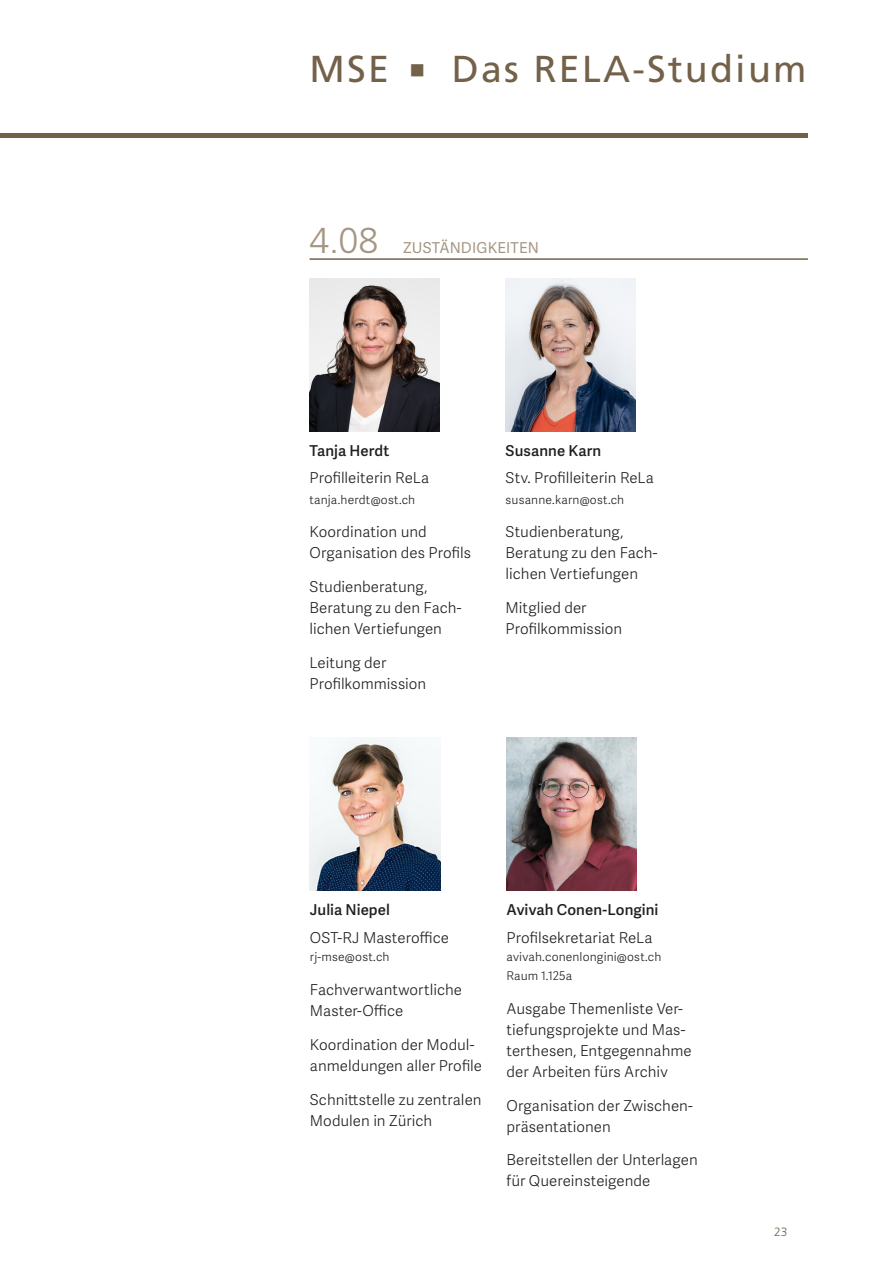
<style>
.page{position:relative;width:893px;height:1263px;background:#fff}
.page>*{position:absolute;margin:0;border:0;box-sizing:border-box;transform-origin:0 0}
.t1{font:37.5px "Frutiger LT Pro";letter-spacing:.06em;color:#736149}
.Untertitel_mit_Nr{font:300 36px "Frutiger LT Pro";color:#a59683}
.Lauftext__Light{font:300 15px/21px "Adelle Sans";color:#231f20}
.Lauftext__Light-2{font:600 15px "Adelle Sans";letter-spacing:.005em;color:#231f20}
.Untertitel_mit_Nr-2{font:15px "Adelle Sans";letter-spacing:.01em;color:#a59683}
.Lauftext__Light-3{font:300 12px "Adelle Sans";letter-spacing:.015em;color:#231f20}
.t2{font:300 12px "Frutiger LT Pro";color:#736149}
</style>
<div class="page">
<hr style="left:0;top:134px;width:808px;height:4px;background:#736149">
<img style="left:309px;top:279px;width:131px;height:152px">
<img style="left:310px;top:738px;width:130px;height:152px">
<img style="left:506px;top:738px;width:131px;height:152px">
<hr style="left:310px;top:258px;width:498px;height:2px;background:#736149">
<img style="left:505px;top:279px;width:130px;height:152px">
<h1 class="t1" style="left:310px;top:47px;width:498px">MSE ■ Das RELA-Studium</h1>
<p class="Untertitel_mit_Nr" style="left:310px;top:220px;width:71px">4.08</p>
<p class="Untertitel_mit_Nr-2" style="left:403px;top:239px;width:137px">ZUSTÄNDIGKEITEN</p>
<p class="Lauftext__Light-2" style="left:310px;top:442px;width:81px">Tanja Herdt</p>
<p class="Lauftext__Light" style="left:310px;top:468px;width:121px">Profilleiterin ReLa</p>
<p class="Lauftext__Light-3" style="left:310px;top:492px;width:107px">tanja.herdt@ost.ch</p>
<p class="Lauftext__Light" style="left:310px;top:522px;width:163px">Koordination und<br>Organisation des Profils</p>
<p class="Lauftext__Light" style="left:310px;top:577px;width:153px">Studienberatung,<br>Beratung zu den Fach‑ lichen Vertiefungen</p>
<p class="Lauftext__Light" style="left:310px;top:653px;width:118px">Leitung der<br>Profilkommission</p>
<p class="Lauftext__Light-2" style="left:506px;top:442px;width:97px">Susanne Karn</p>
<p class="Lauftext__Light" style="left:506px;top:468px;width:150px">Stv. Profilleiterin ReLa</p>
<p class="Lauftext__Light-3" style="left:506px;top:492px;width:120px">susanne.karn@ost.ch</p>
<p class="Lauftext__Light" style="left:506px;top:522px;width:153px">Studienberatung,<br>Beratung zu den Fach&shy;lichen Vertiefungen</p>
<p class="Lauftext__Light" style="left:506px;top:598px;width:118px">Mitglied der<br>Profilkommission</p>
<p class="Lauftext__Light-2" style="left:310px;top:901px;width:82px">Julia Niepel</p>
<p class="Lauftext__Light" style="left:310px;top:927px;width:141px">OST-RJ Masteroffice</p>
<p class="Lauftext__Light-3" style="left:310px;top:950px;width:81px">rj-mse@ost.ch</p>
<p class="Lauftext__Light" style="left:310px;top:980px;width:154px">Fachverwantwortliche<br>Master-Office</p>
<p class="Lauftext__Light" style="left:310px;top:1034px;width:174px">Koordination der Modul&shy;anmeldungen aller Profile</p>
<p class="Lauftext__Light" style="left:310px;top:1089px;width:173px">Schnittstelle zu zentralen<br>Modulen in Zürich</p>
<p class="Lauftext__Light-2" style="left:507px;top:901px;width:153px">Avivah Conen-Longini</p>
<p class="Lauftext__Light" style="left:507px;top:927px;width:148px">Profilsekretariat ReLa</p>
<p class="Lauftext__Light-3" style="left:507px;top:950px;width:156px">avivah.conenlongini@ost.ch</p>
<p class="Lauftext__Light-3" style="left:507px;top:969px;width:67px">Raum 1.125a</p>
<p class="Lauftext__Light" style="left:507px;top:998px;width:187px">Ausgabe Themenliste Ver&shy;tiefungsprojekte und Mas&shy;terthesen, Entgegennahme der Arbeiten fürs Archiv</p>
<p class="Lauftext__Light" style="left:507px;top:1095px;width:188px">Organisation der Zwischen&shy;präsentationen</p>
<p class="Lauftext__Light" style="left:507px;top:1150px;width:193px">Bereitstellen der Unterlagen für Quereinsteigende</p>
<p class="t2" style="left:774px;top:1224px;width:15px">23</p>
</div>
